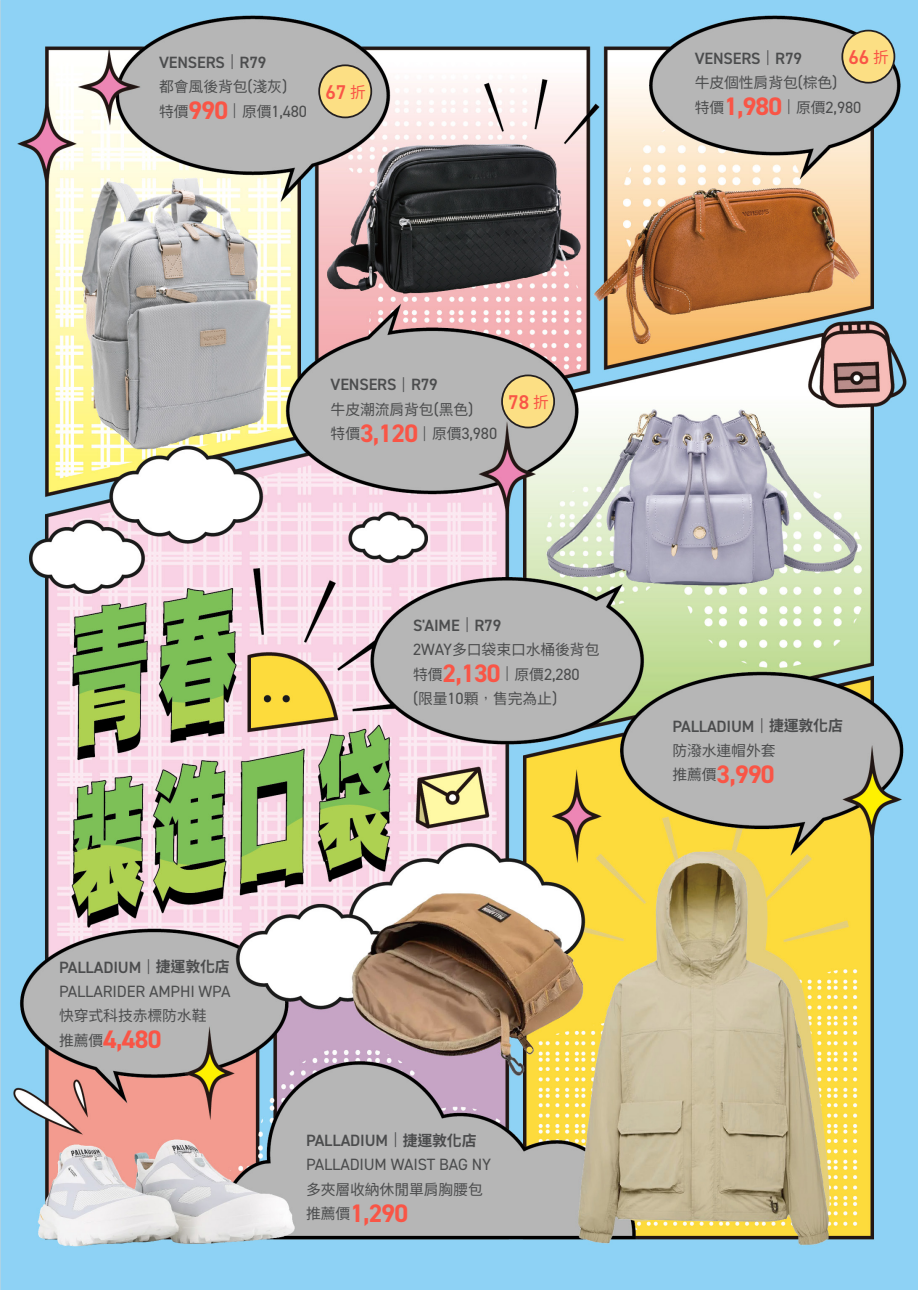
<style>
.page{position:relative;width:918px;height:1290px;background:#fff}
.page>*{position:absolute;margin:0;border:0;box-sizing:border-box;transform-origin:0 0}
.品名_內文{font:700 25.38px "DIN2014";letter-spacing:-.03em;color:#f95546}
.t1{font:600 19.95px "DIN2014";color:#f95546}
.品名_內文-2{font:600 16.45px "DIN2014";letter-spacing:-.01em;color:#4b4c4d}
.品名_內文-3{font:16.45px "DIN2014";letter-spacing:-.01em;color:#4b4c4d}
.品名_內文-4{font:14.88px "Noto Sans Hant";letter-spacing:-.01em;color:#4b4c4d}
.s1{font-family:"DF Hei Std W5";font-weight:400;font-size:14.88px}
.s2{font-family:"DIN2014";font-size:16.45px}
.s3{font-family:"Noto Sans Hant";font-size:14.88px}
.s4{font-weight:700;font-size:25.38px;color:#f95546}
.s5{font-family:"DF Li Hei Std W3";font-size:14.88px}
.s6{font-family:"Noto Sans Hant";font-weight:400;font-size:15.75px}
.s7{font-family:"Noto Sans Hant";font-weight:400;font-size:14.88px;color:#4b4c4d}
.s8{font-family:"DF Li Hei Std W3";font-weight:400;font-size:14.88px;color:#4b4c4d}
.s9{font-weight:400;font-size:16.45px;color:#4b4c4d}
.s10{font-family:"Noto Sans Hant";font-weight:700;font-size:14.88px}
.s11{font-family:"DF Hei Std W3"}
</style>
<div class="page">
<img style="left:0;top:0;width:918px;height:1290px">
<div style="left:842px;top:31px;width:52px;height:52px;background:#fcdf84;border-radius:50%"></div>
<div style="left:841px;top:30px;width:54px;height:54px;border:2px solid #231f20;border-radius:50%"></div>
<div style="left:319px;top:65px;width:52px;height:52px;background:#fcdf84;border-radius:50%"></div>
<div style="left:318px;top:64px;width:54px;height:54px;border:2px solid #231f20;border-radius:50%"></div>
<div style="left:502px;top:375px;width:52px;height:52px;background:#fcdf84;border-radius:50%"></div>
<div style="left:501px;top:374px;width:54px;height:54px;border:2px solid #231f20;border-radius:50%"></div>
<p class="品名_內文-2" style="left:159px;top:51px;width:109px">VENSERS<span class="s1">｜</span>R79</p>
<p class="品名_內文-4" style="left:159px;top:78px;width:130px">都會風後背包<span class="s2">(</span>淺灰<span class="s2">)</span></p>
<p class="品名_內文-3" style="left:159px;top:101px;width:149px"><span class="s3">特價</span><span class="s4">990</span><span class="s5">｜</span><span class="s3">原價</span>1,480</p>
<p class="t1" style="left:325px;top:79px;width:42px">67 <span class="s6">折</span></p>
<p class="t1" style="left:848px;top:44px;width:42px">66 <span class="s6">折</span></p>
<p class="品名_內文-2" style="left:694px;top:47px;width:109px">VENSERS<span class="s1">｜</span>R79</p>
<p class="品名_內文-4" style="left:694px;top:74px;width:144px">牛皮個性肩背包<span class="s2">(</span>棕色<span class="s2">)</span></p>
<p class="品名_內文" style="left:694px;top:90px;width:168px"><span class="s7">特價</span>1,980<span class="s8">｜</span><span class="s7">原價</span><span class="s9">2,980</span></p>
<p class="品名_內文-2" style="left:59px;top:956px;width:172px">PALLADIUM<span class="s1">｜</span><span class="s10">捷運敦化店</span></p>
<p class="品名_內文-3" style="left:59px;top:981px;width:173px">PALLARIDER AMPHI WPA</p>
<p class="品名_內文-4" style="left:59px;top:1007px;width:149px">快穿式科技赤標防水鞋</p>
<p class="品名_內文" style="left:59px;top:1023px;width:104px"><span class="s7">推薦價</span>4,480</p>
<p class="品名_內文-2" style="left:331px;top:374px;width:109px">VENSERS<span class="s1">｜</span>R79</p>
<p class="品名_內文-4" style="left:331px;top:401px;width:144px">牛皮潮流肩背包<span class="s2">(</span>黑色<span class="s2">)</span></p>
<p class="品名_內文" style="left:331px;top:416px;width:168px"><span class="s7">特價</span>3,120<span class="s8">｜</span><span class="s7">原價</span><span class="s9">3,980</span></p>
<p class="t1" style="left:508px;top:389px;width:42px">78 <span class="s6">折</span></p>
<p class="品名_內文-2" style="left:413px;top:614px;width:90px">S'AIME<span class="s1">｜</span>R79</p>
<p class="品名_內文-4" style="left:413px;top:641px;width:188px"><span class="s2">2WAY</span>多口袋束口水桶後背包</p>
<p class="品名_內文" style="left:413px;top:656px;width:168px"><span class="s7">特價</span>2,130<span class="s8">｜</span><span class="s7">原價</span><span class="s9">2,280</span></p>
<p class="品名_內文-4" style="left:413px;top:690px;width:146px"><span class="s2">(</span>限量<span class="s2">10</span>顆<span class="s11">，</span>售完為止<span class="s2">)</span></p>
<p class="品名_內文-2" style="left:672px;top:715px;width:172px">PALLADIUM<span class="s1">｜</span><span class="s10">捷運敦化店</span></p>
<p class="品名_內文-4" style="left:672px;top:742px;width:105px">防潑水連帽外套</p>
<p class="品名_內文" style="left:672px;top:757px;width:104px"><span class="s7">推薦價</span>3,990</p>
<p class="品名_內文-2" style="left:306px;top:1129px;width:172px">PALLADIUM<span class="s1">｜</span><span class="s10">捷運敦化店</span></p>
<p class="品名_內文-3" style="left:306px;top:1154px;width:187px">PALLADIUM WAIST BAG NY</p>
<p class="品名_內文-4" style="left:306px;top:1180px;width:178px">多夾層收納休閒單肩胸腰包</p>
<p class="品名_內文" style="left:306px;top:1196px;width:104px"><span class="s7">推薦價</span>1,290</p>
</div>
